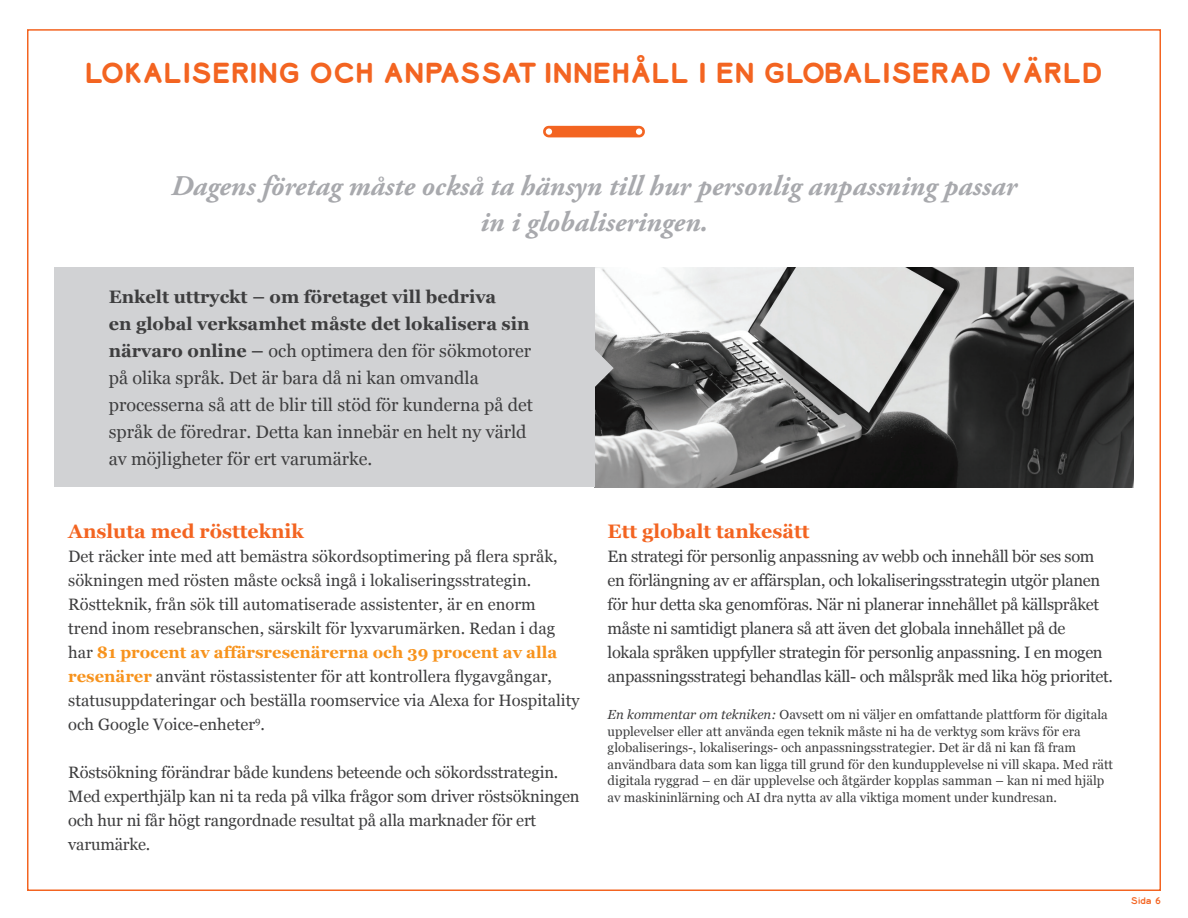
<style>
.page{position:relative;width:1188px;height:918px;background:#fff}
.page>*{position:absolute;margin:0;border:0;box-sizing:border-box;transform-origin:0 0}
.Lion_Main_Title{font:italic 700 28.5px/36px "Adobe Garamond Pro";color:#a8a9ad;text-align:center}
.Lion_Main_Title-2{font:700 27px "Lionbridge Sans";letter-spacing:-.01em;color:#f36421}
.Lion_Intro{font:700 19.5px "Georgia";color:#f36421}
.t1{font:18px/27px "Georgia";color:#3e3e3f}
.Lion_Intro-2{font:16.5px/24px "Georgia";letter-spacing:-.01em;color:#3e3e3f}
.Lion_Intro-3{font:13.2px/16.5px "Georgia";color:#3e3e3f}
.Lion_Intro-4{font:9px "Lionbridge Sans";color:#f36421}
.s1{font-weight:700}
.s2{font-weight:700;color:#f7931d}
.s3{font-style:italic}
</style>
<div class="page">
<svg style="left:543px;top:126px;width:102px;height:11px"></svg>
<img style="left:595px;top:268px;width:539px;height:219px">
<div style="left:54px;top:268px;width:541px;height:219px;background:#d1d2d4"></div>
<svg style="left:595px;top:349px;width:19px;height:38px"></svg>
<p class="Lion_Main_Title-2" style="left:85px;top:53px;width:1020px">LOKALISERING OCH ANPASSAT INNEHÅLL I EN GLOBALISERAD VÄRLD</p>
<p class="Lion_Main_Title" style="left:171px;top:169px;width:847px">Dagens företag måste också ta hänsyn till hur personlig anpassning passar in i globaliseringen.</p>
<p class="t1" style="left:109px;top:283px;width:426px"><span class="s1">Enkelt uttryckt – om företaget vill bedriva<br>en global verksamhet måste det lokalisera sin närvaro online –</span> och optimera den för sökmotorer på olika språk. Det är bara då ni kan omvandla processerna så att de blir till stöd för kunderna på det språk de föredrar. Detta kan innebär en helt ny värld av möjligheter för ert varumärke.</p>
<p class="Lion_Intro" style="left:68px;top:516px;width:237px">Ansluta med röstteknik</p>
<p class="Lion_Intro-2" style="left:68px;top:543px;width:513px">Det räcker inte med att bemästra sökordsoptimering på flera språk, sökningen med rösten måste också ingå i lokaliseringsstrategin.<br>Röstteknik, från sök till automatiserade assistenter, är en enorm<br>trend inom resebranschen, särskilt för lyxvarumärken. Redan i dag har <span class="s2">81 procent av affärsresenärerna och 39 procent av alla resenärer</span> använt röstassistenter för att kontrollera flygavgångar, statusuppdateringar och beställa roomservice via Alexa for Hospitality och Google Voice-enheter<sup>9</sup>.</p>
<p class="Lion_Intro-2" style="left:68px;top:759px;width:513px">Röstsökning förändrar både kundens beteende och sökordsstrategin.<br>Med experthjälp kan ni ta reda på vilka frågor som driver röstsökningen och hur ni får högt rangordnade resultat på alla marknader för ert varumärke.</p>
<p class="Lion_Intro" style="left:608px;top:516px;width:203px">Ett globalt tankesätt</p>
<p class="Lion_Intro-2" style="left:608px;top:543px;width:507px">En strategi för personlig anpassning av webb och innehåll bör ses som en förlängning av er affärsplan, och lokaliseringsstrategin utgör planen för hur detta ska genomföras. När ni planerar innehållet på källspråket måste ni samtidigt planera så att även det globala innehållet på de<br>lokala språken uppfyller strategin för personlig anpassning. I en mogen anpassningsstrategi behandlas käll- och målspråk med lika hög prioritet.</p>
<p class="Lion_Intro-3" style="left:608px;top:706px;width:507px"><span class="s3">En kommentar om tekniken:</span> Oavsett om ni väljer en omfattande plattform för digitala upplevelser eller att använda egen teknik måste ni ha de verktyg som krävs för era globaliserings-, lokaliserings- och anpassningsstrategier. Det är då ni kan få fram användbara data som kan ligga till grund för den kundupplevelse ni vill skapa. Med rätt digitala ryggrad – en där upplevelse och åtgärder kopplas samman – kan ni med hjälp av maskininlärning och AI dra nytta av alla viktiga moment under kundresan.</p>
<p class="Lion_Intro-4" style="left:1131px;top:894px;width:32px">Sida 6</p>
</div>
